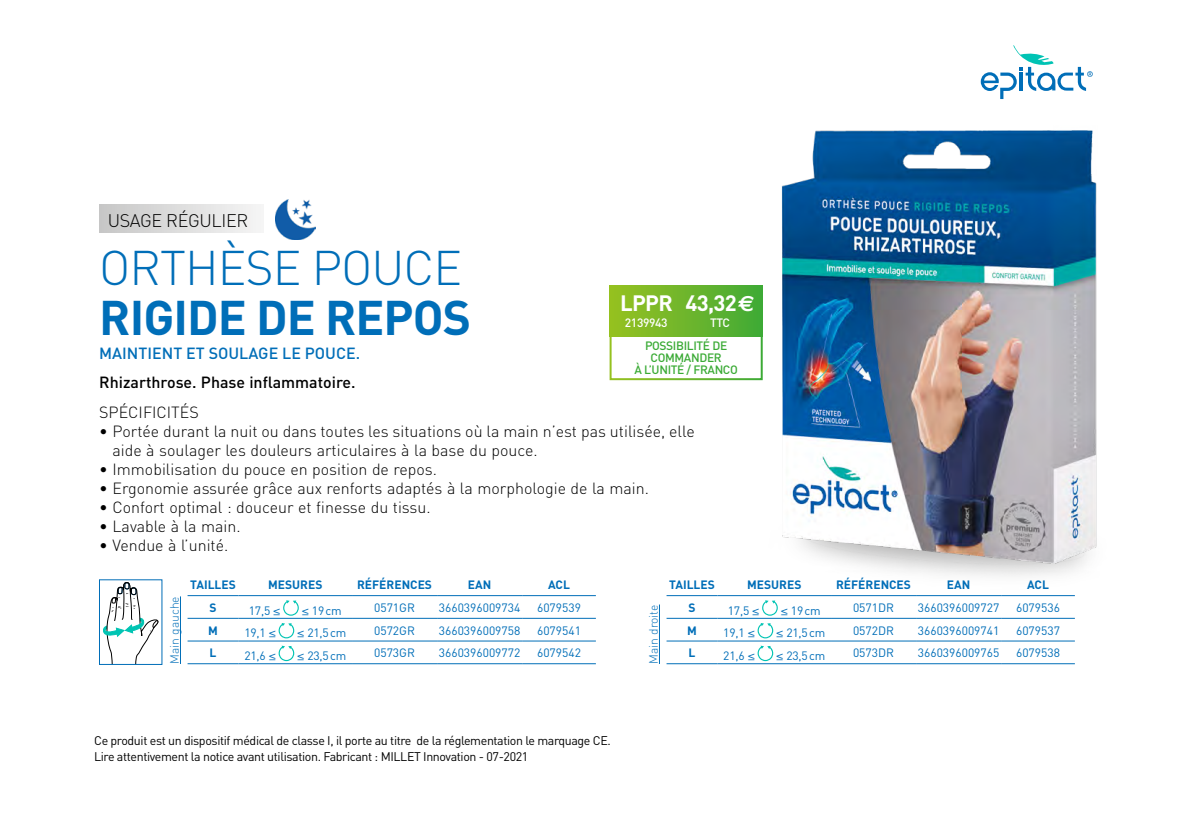
<style>
.page{position:relative;width:1191px;height:840px;background:#fff}
.page>*{position:absolute;margin:0;border:0;box-sizing:border-box;transform-origin:0 0}
.t1{font:700 48px "DIN";letter-spacing:-.02em;color:#006eb8}
.t2{font:300 48px "DIN";letter-spacing:-.02em;color:#006eb8}
.t3{font:700 22px "DIN";letter-spacing:-.03em;color:#fff}
.t4{font:300 18px "DIN";letter-spacing:-.02em;color:#000}
.t5{font:300 16px/19px "DIN";color:#000}
.t6{font:500 16px "DIN";color:#000}
.t7{font:500 16px "DIN";color:#006eb8}
.t8{font:12.4px/16.2px "DIN";letter-spacing:-.03em;color:#000}
.t9{font:12px "DIN";color:#006eb8}
.t10{font:700 12px "DIN";color:#006eb8}
.t11{font:500 12px/12px "DIN";letter-spacing:-.03em;color:#3aaa35;text-align:center}
.t12{font:300 12px "DIN";color:#006eb8}
.t13{font:500 12px "DIN";letter-spacing:-.03em;color:#fff}
.s1{font-family:"Euro Sans"}
.s2{font-family:"Helvetica Neue"}
</style>
<div class="page">
<svg style="left:980px;top:45px;width:112px;height:54px"></svg>
<img style="left:276px;top:199px;width:40px;height:40px">
<hr style="left:666px;top:595px;width:51px;height:1px;background:#006eb8">
<hr style="left:717px;top:595px;width:114px;height:1px;background:#006eb8">
<hr style="left:666px;top:617px;width:51px;height:1px;background:#006eb8">
<hr style="left:717px;top:617px;width:114px;height:1px;background:#006eb8">
<hr style="left:831px;top:617px;width:85px;height:1px;background:#006eb8">
<hr style="left:916px;top:617px;width:85px;height:1px;background:#006eb8">
<hr style="left:1001px;top:617px;width:73px;height:1px;background:#006eb8">
<hr style="left:666px;top:640px;width:51px;height:1px;background:#006eb8">
<hr style="left:717px;top:640px;width:114px;height:1px;background:#006eb8">
<hr style="left:831px;top:640px;width:85px;height:1px;background:#006eb8">
<hr style="left:916px;top:640px;width:85px;height:1px;background:#006eb8">
<hr style="left:1001px;top:640px;width:73px;height:1px;background:#006eb8">
<hr style="left:666px;top:663px;width:51px;height:1px;background:#006eb8">
<hr style="left:717px;top:663px;width:114px;height:1px;background:#006eb8">
<hr style="left:831px;top:663px;width:85px;height:1px;background:#006eb8">
<hr style="left:916px;top:663px;width:85px;height:1px;background:#006eb8">
<hr style="left:1001px;top:663px;width:73px;height:1px;background:#006eb8">
<svg style="left:757px;top:623px;width:16px;height:15px"></svg>
<svg style="left:757px;top:645px;width:16px;height:15px"></svg>
<hr style="left:187px;top:595px;width:52px;height:1px;background:#006eb8">
<hr style="left:239px;top:595px;width:113px;height:1px;background:#006eb8">
<hr style="left:352px;top:595px;width:85px;height:1px;background:#006eb8">
<hr style="left:437px;top:595px;width:85px;height:1px;background:#006eb8">
<hr style="left:522px;top:595px;width:74px;height:1px;background:#006eb8">
<hr style="left:187px;top:617px;width:52px;height:1px;background:#006eb8">
<hr style="left:239px;top:617px;width:113px;height:1px;background:#006eb8">
<hr style="left:352px;top:617px;width:85px;height:1px;background:#006eb8">
<hr style="left:437px;top:617px;width:85px;height:1px;background:#006eb8">
<hr style="left:522px;top:617px;width:74px;height:1px;background:#006eb8">
<hr style="left:187px;top:640px;width:52px;height:1px;background:#006eb8">
<hr style="left:239px;top:640px;width:113px;height:1px;background:#006eb8">
<hr style="left:352px;top:640px;width:85px;height:1px;background:#006eb8">
<hr style="left:437px;top:640px;width:85px;height:1px;background:#006eb8">
<hr style="left:522px;top:640px;width:74px;height:1px;background:#006eb8">
<hr style="left:187px;top:663px;width:52px;height:1px;background:#006eb8">
<hr style="left:239px;top:663px;width:113px;height:1px;background:#006eb8">
<hr style="left:352px;top:663px;width:85px;height:1px;background:#006eb8">
<hr style="left:437px;top:663px;width:85px;height:1px;background:#006eb8">
<hr style="left:522px;top:663px;width:74px;height:1px;background:#006eb8">
<svg style="left:283px;top:600px;width:16px;height:15px"></svg>
<svg style="left:278px;top:623px;width:16px;height:15px"></svg>
<svg style="left:278px;top:645px;width:16px;height:15px"></svg>
<hr style="left:180px;top:596px;width:1px;height:67px;background:#006eb8">
<hr style="left:659px;top:604px;width:1px;height:59px;background:#006eb8">
<div style="left:609px;top:285px;width:154px;height:51px;background:linear-gradient(to right,#99c120,#41aa36)"></div>
<div style="left:99px;top:204px;width:165px;height:29px;background:linear-gradient(to right,#c7c6c6,#f6f6f6)"></div>
<svg style="left:103px;top:582px;width:56px;height:80px"></svg>
<div style="left:609px;top:334px;width:153px;height:46px;border:2px solid #fff"></div>
<img style="left:761px;top:566px;width:319px;height:50px">
<img style="left:781px;top:130px;width:316px;height:436px">
<p class="t4" style="left:108px;top:209px;width:142px">USAGE RÉGULIER</p>
<h1 class="t2" style="left:99px;top:238px;width:364px">ORTHÈSE POUCE</h1>
<h1 class="t1" style="left:99px;top:286px;width:373px">RIGIDE DE REPOS</h1>
<p class="t7" style="left:99px;top:342px;width:262px">MAINTIENT ET SOULAGE LE POUCE.</p>
<h2 class="t3" style="left:620px;top:288px;width:136px">LPPR 43,32<span class="s1">E</span></h2>
<p class="t13" style="left:625px;top:314px;width:44px">2139943</p>
<p class="t13" style="left:710px;top:314px;width:22px">TTC</p>
<p class="t11" style="left:634px;top:339px;width:105px">POSSIBILITÉ DE<br>COMMANDER<br>À L’UNITÉ / FRANCO</p>
<p class="t6" style="left:99px;top:372px;width:258px">Rhizarthrose. Phase inflammatoire.</p>
<p class="t5" style="left:99px;top:402px;width:101px">SPÉCIFICITÉS</p>
<p class="t5" style="left:112px;top:421px;width:584px;text-indent:-13px">• Portée durant la nuit ou dans toutes les situations où la main n’est pas utilisée, elle aide à soulager les douleurs articulaires à la base du pouce.</p>
<p class="t5" style="left:99px;top:459px;width:339px">• Immobilisation du pouce en position de repos.</p>
<p class="t5" style="left:99px;top:478px;width:551px">• Ergonomie assurée grâce aux renforts adaptés à la morphologie de la main.</p>
<p class="t5" style="left:99px;top:497px;width:333px">• Confort optimal : douceur et finesse du tissu.</p>
<p class="t5" style="left:99px;top:516px;width:143px">• Lavable à la main.</p>
<p class="t5" style="left:99px;top:535px;width:131px">• Vendue à l’unité.</p>
<p class="t10" style="left:190px;top:576px;width:47px">TAILLES</p>
<p class="t10" style="left:268px;top:576px;width:56px">MESURES</p>
<p class="t10" style="left:357px;top:576px;width:76px">RÉFÉRENCES</p>
<p class="t10" style="left:468px;top:576px;width:25px">EAN</p>
<p class="t10" style="left:548px;top:576px;width:23px">ACL</p>
<p class="t10" style="left:209px;top:599px;width:9px">S</p>
<p class="t9" style="left:249px;top:602px;width:33px">17,5 <span class="s2">≤</span></p>
<p class="t9" style="left:302px;top:602px;width:41px"><span class="s2">≤</span> 19cm</p>
<p class="t9" style="left:374px;top:599px;width:42px">0571GR</p>
<p class="t9" style="left:439px;top:599px;width:83px">3660396009734</p>
<p class="t9" style="left:537px;top:599px;width:45px">6079539</p>
<p class="t10" style="left:208px;top:622px;width:11px">M</p>
<p class="t9" style="left:244px;top:625px;width:33px">19,1 <span class="s2">≤</span></p>
<p class="t9" style="left:297px;top:625px;width:51px"><span class="s2">≤</span> 21,5cm</p>
<p class="t9" style="left:374px;top:622px;width:42px">0572GR</p>
<p class="t9" style="left:439px;top:622px;width:83px">3660396009758</p>
<p class="t9" style="left:537px;top:622px;width:45px">6079541</p>
<p class="t10" style="left:210px;top:644px;width:8px">L</p>
<p class="t9" style="left:244px;top:648px;width:33px">21,6 <span class="s2">≤</span></p>
<p class="t9" style="left:297px;top:648px;width:51px"><span class="s2">≤</span> 23,5cm</p>
<p class="t9" style="left:374px;top:645px;width:42px">0573GR</p>
<p class="t9" style="left:439px;top:645px;width:83px">3660396009772</p>
<p class="t9" style="left:537px;top:645px;width:45px">6079542</p>
<p class="t12" style="left:167px;top:663px;width:69px;rotate:-90deg">Main gauche</p>
<p class="t12" style="left:646px;top:663px;width:61px;rotate:-90deg">Main droite</p>
<p class="t10" style="left:669px;top:576px;width:47px">TAILLES</p>
<p class="t10" style="left:747px;top:576px;width:56px">MESURES</p>
<p class="t10" style="left:836px;top:576px;width:76px">RÉFÉRENCES</p>
<p class="t10" style="left:947px;top:576px;width:25px">EAN</p>
<p class="t10" style="left:1027px;top:576px;width:23px">ACL</p>
<p class="t10" style="left:688px;top:599px;width:9px">S</p>
<p class="t9" style="left:728px;top:602px;width:33px">17,5 <span class="s2">≤</span></p>
<p class="t9" style="left:781px;top:602px;width:41px"><span class="s2">≤</span> 19cm</p>
<p class="t9" style="left:853px;top:599px;width:43px">0571DR</p>
<p class="t9" style="left:918px;top:599px;width:83px">3660396009727</p>
<p class="t9" style="left:1016px;top:599px;width:45px">6079536</p>
<p class="t10" style="left:687px;top:622px;width:11px">M</p>
<p class="t9" style="left:723px;top:625px;width:33px">19,1 <span class="s2">≤</span></p>
<p class="t9" style="left:776px;top:625px;width:51px"><span class="s2">≤</span> 21,5cm</p>
<p class="t9" style="left:853px;top:622px;width:43px">0572DR</p>
<p class="t9" style="left:918px;top:622px;width:83px">3660396009741</p>
<p class="t9" style="left:1016px;top:622px;width:45px">6079537</p>
<p class="t10" style="left:688px;top:644px;width:8px">L</p>
<p class="t9" style="left:723px;top:648px;width:33px">21,6 <span class="s2">≤</span></p>
<p class="t9" style="left:776px;top:648px;width:51px"><span class="s2">≤</span> 23,5cm</p>
<p class="t9" style="left:853px;top:645px;width:43px">0573DR</p>
<p class="t9" style="left:918px;top:645px;width:83px">3660396009765</p>
<p class="t9" style="left:1016px;top:645px;width:45px">6079538</p>
<p class="t8" style="left:94px;top:731px;width:518px">Ce produit est un dispositif médical de classe I, il porte au titre de la réglementation le marquage CE.<br>Lire attentivement la notice avant utilisation. Fabricant : MILLET Innovation - 07-2021</p>
</div>
